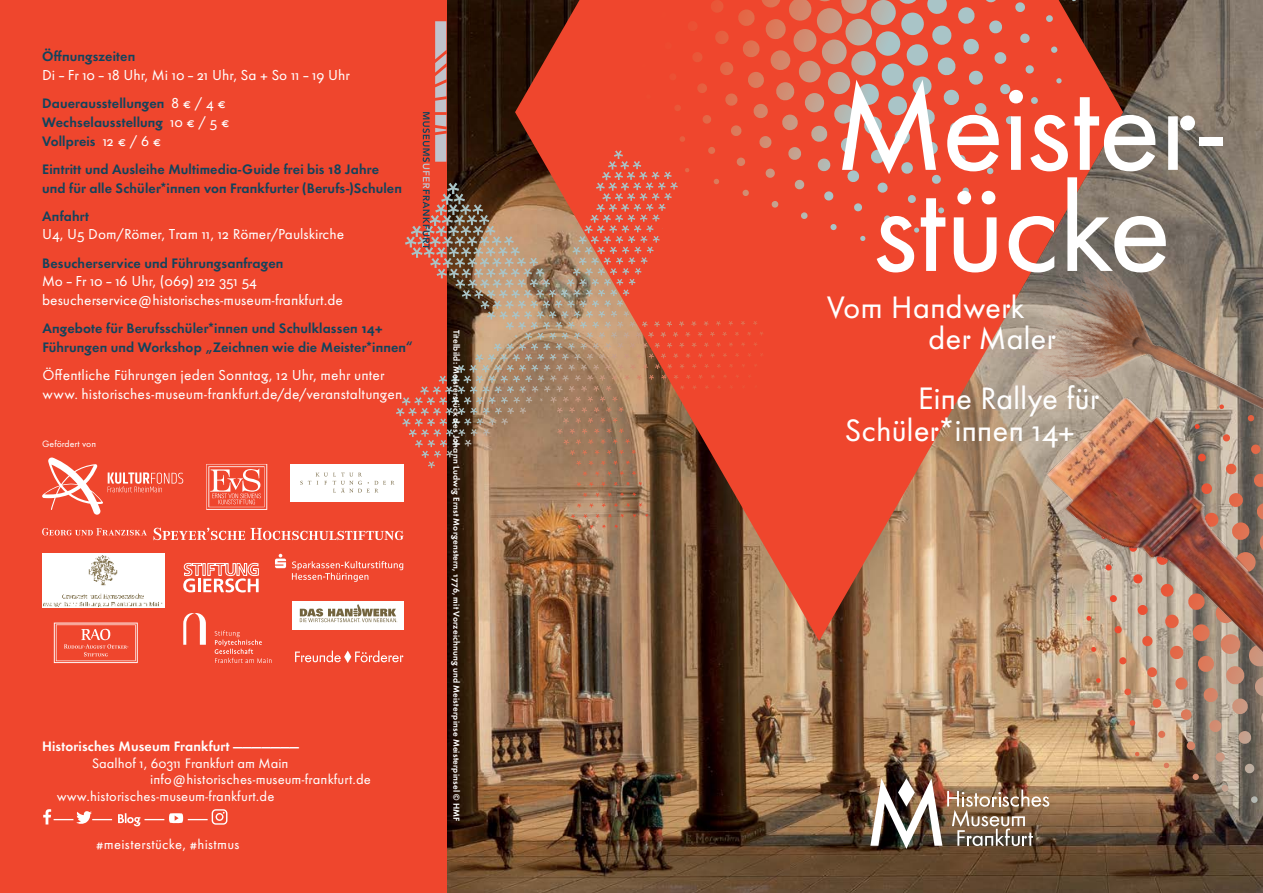
<style>
.page{position:relative;width:1263px;height:893px;background:#fff}
.page>*{position:absolute;margin:0;border:0;box-sizing:border-box;transform-origin:0 0}
.t1{font:128.4px/101.1px "Futura HMF Book Os F";letter-spacing:-.02em;color:#fff;text-align:center}
.t2{font:32.25px/31.5px "Futura HMF Book Os F";letter-spacing:-.005em;color:#fff}
.t3{font:15px/18.8px "Futura HMF Book Os F";color:#fff}
.t4{font:14.25px/18.8px "Futura HMF Demi Bold Os F";letter-spacing:.01em;color:#11435c}
.t5{font:14.25px "Futura HMF Book Os F";letter-spacing:.01em;color:#fff}
.t6{font:14.25px "Futura HMF Demi Bold Os F";letter-spacing:.01em;color:#fff}
.t7{font:9.6px "Futura HMF Book Os F";color:#fff}
.t8{font:9px "Futura HMF Demi Bold Os F";letter-spacing:.025em;color:#fff}
.s1{font-family:"Futura HMF Book Os F";font-size:15px;color:#fff}
</style>
<div class="page">
<img style="left:446px;top:0;width:817px;height:893px">
<svg style="left:515px;top:0;width:608px;height:641px;background:#ca5a3f"></svg>
<svg style="left:659px;top:0;width:417px;height:53px;background:#df604a"></svg>
<img style="left:870px;top:778px;width:179px;height:71px">
<img style="left:1009px;top:530px;width:254px;height:219px">
<img style="left:983px;top:184px;width:280px;height:346px">
<div style="left:0;top:0;width:446px;height:893px;background:#ef462d"></div>
<svg style="left:43px;top:809px;width:69px;height:16px"></svg>
<svg style="left:118px;top:809px;width:109px;height:17px"></svg>
<svg style="left:423px;top:21px;width:23px;height:228px"></svg>
<svg style="left:54px;top:623px;width:84px;height:40px"></svg>
<svg style="left:42px;top:528px;width:362px;height:12px"></svg>
<svg style="left:295px;top:651px;width:108px;height:12px"></svg>
<div style="left:290px;top:464px;width:114px;height:38px;background:#fff"></div>
<svg style="left:300px;top:386px;width:159px;height:107px"></svg>
<svg style="left:42px;top:457px;width:141px;height:58px"></svg>
<svg style="left:206px;top:464px;width:61px;height:46px"></svg>
<svg style="left:275px;top:554px;width:128px;height:28px"></svg>
<svg style="left:183px;top:613px;width:89px;height:50px"></svg>
<div style="left:292px;top:601px;width:112px;height:29px;background:#fff"></div>
<svg style="left:300px;top:604px;width:97px;height:18px"></svg>
<svg style="left:42px;top:554px;width:122px;height:54px"></svg>
<img style="left:44px;top:555px;width:119px;height:51px">
<svg style="left:183px;top:563px;width:76px;height:29px"></svg>
<p class="t4" style="left:42px;top:47px;width:95px">Öffnungszeiten</p>
<p class="t3" style="left:42px;top:65px;width:309px">Di – Fr 10 – 18 Uhr, Mi 10 – 21 Uhr, Sa + So 11 – 19 Uhr</p>
<p class="t4" style="left:42px;top:94px;width:189px">Dauerausstellungen <span class="s1">8 € / 4 €<br></span>Wechselausstellung <span class="s1">10 € / 5 €<br></span>Vollpreis <span class="s1">12 € / 6 €</span></p>
<p class="t4" style="left:42px;top:159px;width:361px">Eintritt und Ausleihe Multimedia-Guide frei bis 18 Jahre und für alle Schüler*innen von Frankfurter (Berufs-)Schulen</p>
<p class="t4" style="left:42px;top:206px;width:48px">Anfahrt</p>
<p class="t3" style="left:42px;top:225px;width:304px">U4, U5 Dom/Römer, Tram 11, 12 Römer/Paulskirche</p>
<p class="t4" style="left:42px;top:253px;width:243px">Besucherservice und Führungsanfragen</p>
<p class="t3" style="left:42px;top:272px;width:302px">Mo – Fr 10 – 16 Uhr, (069) 212 351 54 besucherservice@historisches-museum-frankfurt.de</p>
<p class="t4" style="left:42px;top:319px;width:372px">Angebote für Berufsschüler*innen und Schulklassen 14+<br>Führungen und Workshop „Zeichnen wie die Meister*innen“</p>
<p class="t3" style="left:42px;top:365px;width:362px">Öffentliche Führungen jeden Sonntag, 12 Uhr, mehr unter www. historisches-museum-frankfurt.de/de/veranstaltungen</p>
<p class="t7" style="left:42px;top:438px;width:55px">Gefördert von</p>
<p class="t6" style="left:42px;top:736px;width:258px">Historisches Museum Frankfurt ———————</p>
<p class="t5" style="left:92px;top:754px;width:198px">Saalhof 1, 60311 Frankfurt am Main</p>
<p class="t5" style="left:150px;top:771px;width:222px">info@historisches-museum-frankfurt.de</p>
<p class="t5" style="left:57px;top:788px;width:219px">www.historisches-museum-frankfurt.de</p>
<p class="t5" style="left:96px;top:835px;width:145px">#meisterstücke, #histmus</p>
<p class="t8" style="left:462px;top:330px;width:493px;rotate:90deg">Titelbild: Meisterstück des Johann Ludwig Ernst Morgenstern, 1776, mit Vorzeichnung und Meisterpinse Meisterpinsel © HMF</p>
<h1 class="t1" style="left:834px;top:75px;width:393px">Meister&shy;stücke</h1>
<h2 class="t2" style="left:928px;top:291px;width:129px;text-indent:-101px">Vom Handwerk der Maler</h2>
<h2 class="t2" style="left:845px;top:382px;width:256px;text-indent:73px">Eine Rallye für<br>Schüler*innen 14+</h2>
</div>
